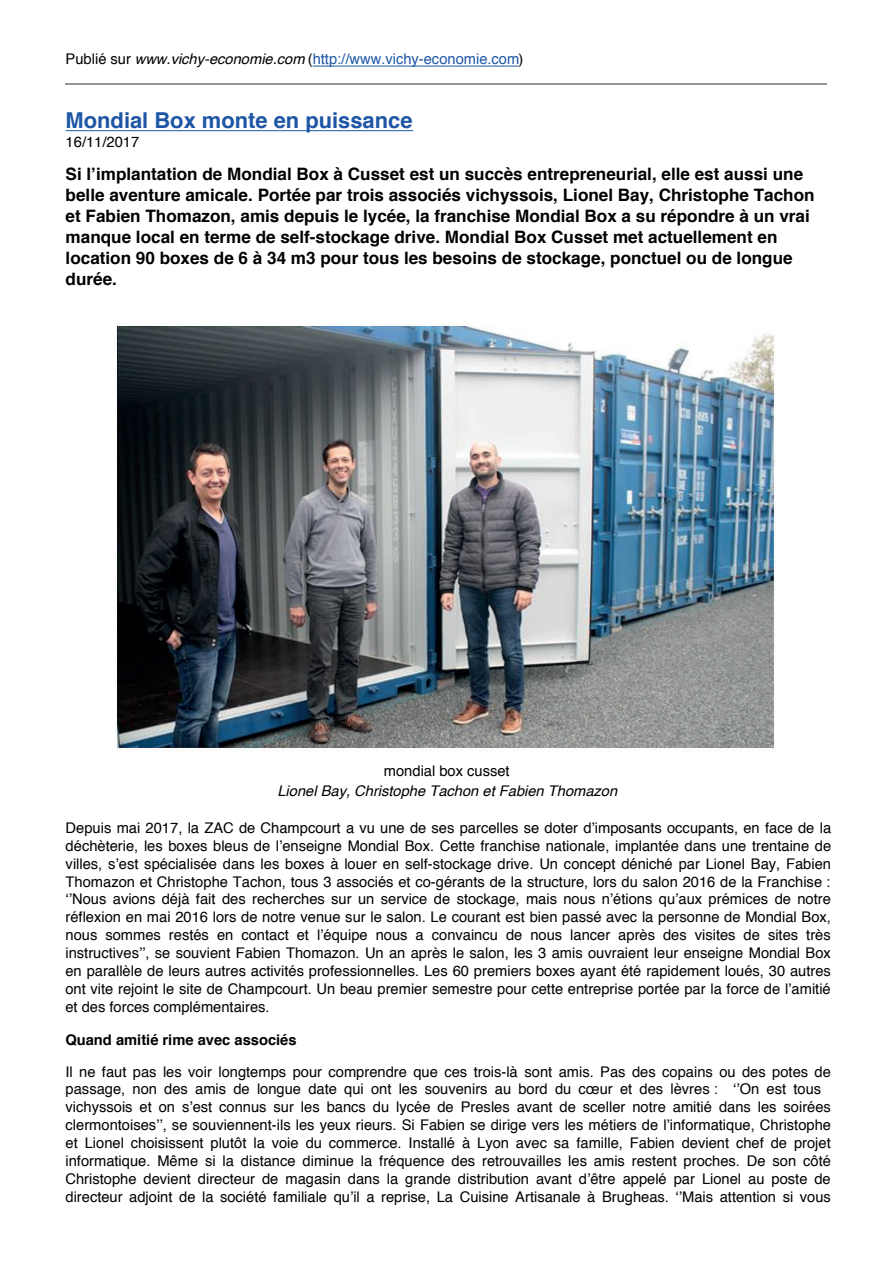
<style>
.page{position:relative;width:893px;height:1263px;background:#fff}
.page>*{position:absolute;margin:0;border:0;box-sizing:border-box;transform-origin:0 0}
.t1{font:700 21.9px "Helvetica";color:#1e56a6}
.t2{font:700 17.1px/20.9px "Helvetica";color:#000001}
.t3{font:14.7px/17.9px "Helvetica";color:#000001;text-align:justify}
.t4{font:14.7px "Helvetica";color:#1e56a6}
.t5{font:italic 14.7px "Helvetica";color:#000001}
.t6{font:700 14.7px "Helvetica";color:#000001}
.s1{color:#000001}
.s2{font-style:italic;color:#000001}
</style>
<div class="page">
<hr style="left:313px;top:66px;width:205px;height:1px;background:#1e56a6">
<hr style="left:66px;top:83px;width:761px;height:1px;background:#929697">
<hr style="left:66px;top:130px;width:347px;height:1px;background:#1e56a6">
<img style="left:116px;top:324px;width:660px;height:426px">
<p class="t4" style="left:66px;top:48px;width:459px"><span class="s1">Publié sur</span> <span class="s2">www.vichy-economie.com</span> <span class="s1">(</span>http://www.vichy-economie.com<span class="s1">)</span></p>
<h1 class="t1" style="left:66px;top:103px;width:348px">Mondial Box monte en puissance</h1>
<p class="t3" style="left:66px;top:134px;width:75px">16/11/2017</p>
<p class="t2" style="left:66px;top:164px;width:750px">Si lʼimplantation de Mondial Box à Cusset est un succès entrepreneurial, elle est aussi une belle aventure amicale. Portée par trois associés vichyssois, Lionel Bay, Christophe Tachon et Fabien Thomazon, amis depuis le lycée, la franchise Mondial Box a su répondre à un vrai manque local en terme de self-stockage drive. Mondial Box Cusset met actuellement en location 90 boxes de 6 à 34 m3 pour tous les besoins de stockage, ponctuel ou de longue durée.</p>
<p class="t3" style="left:384px;top:762px;width:127px">mondial box cusset</p>
<p class="t5" style="left:277px;top:779px;width:341px">Lionel Bay, Christophe Tachon et Fabien Thomazon</p>
<p class="t3" style="left:65px;top:819px;width:767px">Depuis mai 2017, la ZAC de Champcourt a vu une de ses parcelles se doter dʼimposants occupants, en face de la déchèterie, les boxes bleus de lʼenseigne Mondial Box. Cette franchise nationale, implantée dans une trentaine de villes, sʼest spécialisée dans les boxes à louer en self-stockage drive. Un concept déniché par Lionel Bay, Fabien Thomazon et Christophe Tachon, tous 3 associés et co-gérants de la structure, lors du salon 2016 de la Franchise : ʻʼNous avions déjà fait des recherches sur un service de stockage, mais nous nʼétions quʼaux prémices de notre réflexion en mai 2016 lors de notre venue sur le salon. Le courant est bien passé avec la personne de Mondial Box, nous sommes restés en contact et lʼéquipe nous a convaincu de nous lancer après des visites de sites très instructivesʼʼ, se souvient Fabien Thomazon. Un an après le salon, les 3 amis ouvraient leur enseigne Mondial Box en parallèle de leurs autres activités professionnelles. Les 60 premiers boxes ayant été rapidement loués, 30 autres ont vite rejoint le site de Champcourt. Un beau premier semestre pour cette entreprise portée par la force de lʼamitié et des forces complémentaires.</p>
<p class="t6" style="left:65px;top:1027px;width:233px">Quand amitié rime avec associés</p>
<p class="t3" style="left:65px;top:1063px;width:767px;text-align:left">Il ne faut pas les voir longtemps pour comprendre que ces trois-là sont amis. Pas des copains ou des potes de passage, non des amis de longue date qui ont les souvenirs au bord du cœur et des lèvres : ʻʼOn est tous vichyssois et on sʼest connus sur les bancs du lycée de Presles avant de sceller notre amitié dans les soirées clermontoisesʼʼ, se souviennent-ils les yeux rieurs. Si Fabien se dirige vers les métiers de lʼinformatique, Christophe et Lionel choisissent plutôt la voie du commerce. Installé à Lyon avec sa famille, Fabien devient chef de projet informatique. Même si la distance diminue la fréquence des retrouvailles les amis restent proches. De son côté Christophe devient directeur de magasin dans la grande distribution avant dʼêtre appelé par Lionel au poste de directeur adjoint de la société familiale quʼil a reprise, La Cuisine Artisanale à Brugheas. ʻʼMais attention si vous</p>
</div>
